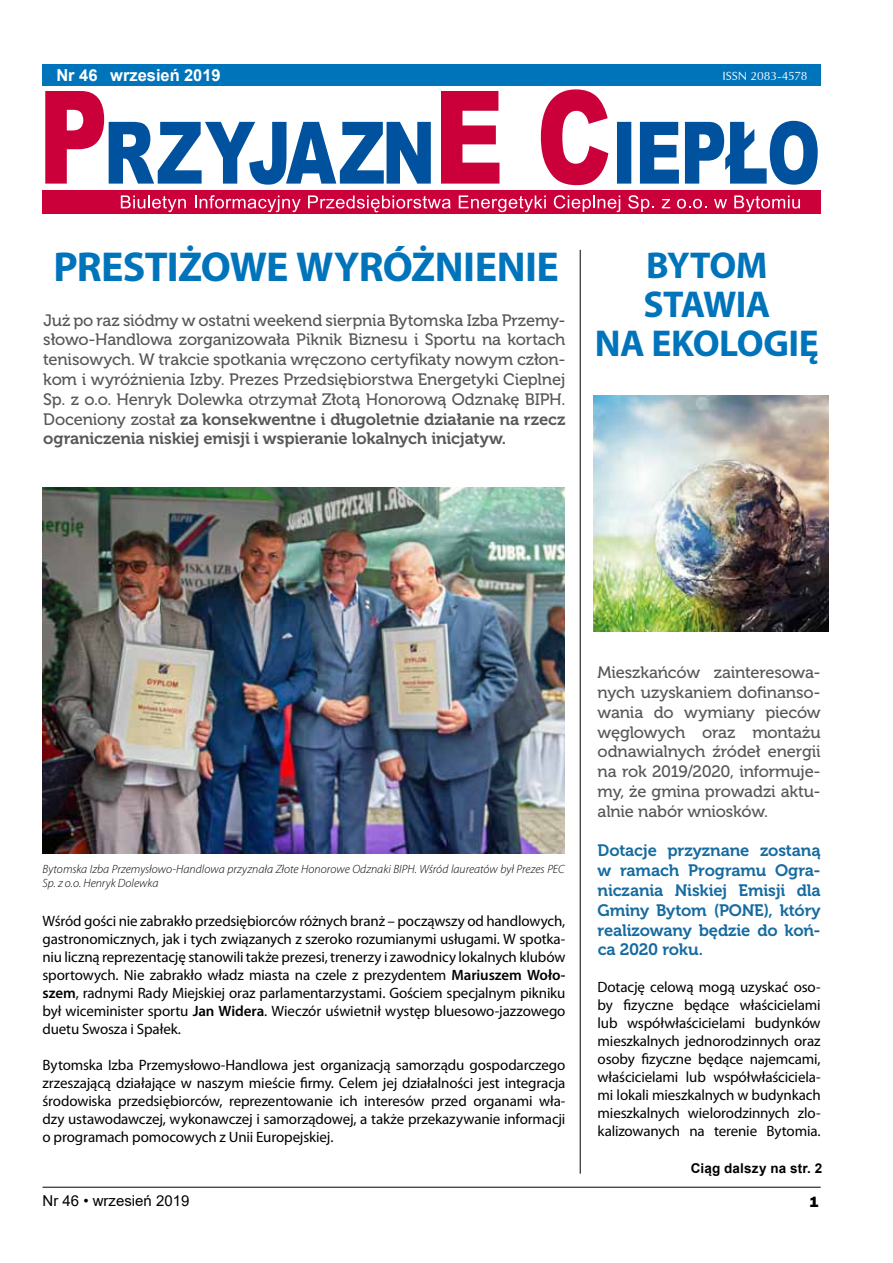
<style>
.page{position:relative;width:893px;height:1263px;background:#fff}
.page>*{position:absolute;margin:0;border:0;box-sizing:border-box;transform-origin:0 0}
.t1{font:700 42px "Myriad Pro";letter-spacing:-.02em;color:#0074bb}
.t2{font:700 37.5px/39px "Myriad Pro";letter-spacing:-.04em;color:#0074bb;text-align:center}
.t3{font:16.5px/19.8px "Museo 500";letter-spacing:-.015em;color:#58585a;text-align:justify}
.t4{font:16.5px/19.8px "Museo 700";letter-spacing:-.01em;color:#166ba0;text-align:justify}
.t5{font:16.5px/19.8px "Museo 700";letter-spacing:-.01em;color:#58585a}
.t6{font:700 16.5px "Arial";color:#fff}
.t7{font:15px/18px "Myriad Pro";letter-spacing:-.01em;color:#000;text-align:justify}
.t8{font:15px "Arial";color:#000}
.t9{font:800 15px "Frankfurt Gothic";color:#000}
.t10{font:700 13.5px "Arial";letter-spacing:.015em;color:#000}
.t11{font:italic 300 12px/14.4px "Myriad Pro";color:#000}
.t12{font:12px "Ottawa";letter-spacing:-.01em;color:#fff}
.s1{font-family:"Museo 500"}
.s2{font-weight:600}
</style>
<div class="page">
<hr style="left:43px;top:1187px;width:778px;height:1px;background:#000">
<svg style="left:617px;top:121px;width:201px;height:64px"></svg>
<svg style="left:441px;top:89px;width:167px;height:96px"></svg>
<svg style="left:45px;top:91px;width:386px;height:94px"></svg>
<div style="left:43px;top:64px;width:778px;height:22px;background:#0074bb"></div>
<div style="left:43px;top:191px;width:778px;height:23px;background:#cb003a"></div>
<svg style="left:121px;top:195px;width:65px;height:17px"></svg>
<svg style="left:195px;top:195px;width:106px;height:17px"></svg>
<svg style="left:308px;top:195px;width:143px;height:17px"></svg>
<svg style="left:459px;top:195px;width:87px;height:17px"></svg>
<svg style="left:554px;top:195px;width:66px;height:17px"></svg>
<svg style="left:628px;top:195px;width:26px;height:17px"></svg>
<svg style="left:662px;top:199px;width:8px;height:9px"></svg>
<svg style="left:677px;top:199px;width:29px;height:10px"></svg>
<svg style="left:714px;top:199px;width:13px;height:9px"></svg>
<svg style="left:734px;top:195px;width:66px;height:17px"></svg>
<img style="left:43px;top:488px;width:522px;height:365px">
<hr style="left:580px;top:250px;width:1px;height:924px;background:#000">
<img style="left:594px;top:395px;width:235px;height:236px">
<p class="t6" style="left:56px;top:63px;width:166px">Nr 46 wrzesień 2019</p>
<p class="t12" style="left:722px;top:68px;width:87px">ISSN 2083-4578</p>
<h1 class="t1" style="left:54px;top:240px;width:507px">PRESTIŻOWE WYRÓŻNIENIE</h1>
<p class="t3" style="left:43px;top:310px;width:524px">Już po raz siódmy w ostatni weekend sierpnia Bytomska Izba Przemy&shy;słowo-Handlowa zorganizowała Piknik Biznesu i Sportu na kortach tenisowych. W trakcie spotkania wręczono certyfikaty nowym człon&shy;kom i wyróżnienia Izby. Prezes Przedsiębiorstwa Energetyki Cieplnej Sp. z o.o. Henryk Dolewka otrzymał Złotą Honorową Odznakę BIPH.</p>
<p class="t5" style="left:43px;top:409px;width:524px"><span class="s1">Doceniony został</span> za konsekwentne i długoletnie działanie na rzecz ograniczenia niskiej emisji i wspieranie lokalnych inicjatyw.</p>
<h2 class="t2" style="left:595px;top:245px;width:225px">BYTO M<br>STAWIA<br>NA EKOLOGIĘ</h2>
<p class="t11" style="left:43px;top:862px;width:524px">Bytomska Izba Przemysłowo-Handlowa przyznała Złote Honorowe Odznaki BIPH. Wśród laureatów był Prezes PEC<br>Sp. z o.o. Henryk Dolewka</p>
<p class="t7" style="left:43px;top:911px;width:525px">Wśród gości nie zabrakło przedsiębiorców różnych branż – począwszy od handlowych, gastronomicznych, jak i tych związanych z szeroko rozumianymi usługami. W spotka&shy;niu liczną reprezentację stanowili także prezesi, trenerzy i zawodnicy lokalnych klubów sportowych. Nie zabrakło władz miasta na czele z prezydentem <span class="s2">Mariuszem Woło&shy;szem</span>, radnymi Rady Miejskiej oraz parlamentarzystami. Gościem specjalnym pikniku był wiceminister sportu <span class="s2">Jan Widera</span>. Wieczór uświetnił występ bluesowo-jazzowego duetu Swosza i Spałek.</p>
<p class="t7" style="left:43px;top:1055px;width:524px">Bytomska Izba Przemysłowo-Handlowa jest organizacją samorządu gospodarczego zrzeszającą działające w naszym mieście firmy. Celem jej działalności jest integracja środowiska przedsiębiorców, reprezentowanie ich interesów przed organami wła&shy;dzy ustawodawczej, wykonawczej i samorządowej, a także przekazywanie informacji o programach pomocowych z Unii Europejskiej.</p>
<p class="t3" style="left:598px;top:663px;width:225px">Mieszkańców zainteresowa&shy;nych uzyskaniem dofinanso&shy;wania do wymiany pieców węglowych oraz montażu odnawialnych źródeł energii na rok 2019/2020, informuje&shy;my, że gmina prowadzi aktu&shy;alnie nabór wniosków.</p>
<p class="t4" style="left:598px;top:841px;width:225px">Dotacje przyznane zostaną w ramach Programu Ogra&shy;niczania Niskiej Emisji dla Gminy Bytom (PONE), który realizowany będzie do koń&shy;ca 2020 roku.</p>
<p class="t7" style="left:598px;top:978px;width:225px">Dotację celową mogą uzyskać oso&shy;by fizyczne będące właścicielami lub współwłaścicielami budynków mieszkalnych jednorodzinnych oraz osoby fizyczne będące najemcami, właścicielami lub współwłaściciela&shy;mi lokali mieszkalnych w budynkach mieszkalnych wielorodzinnych zlo&shy;kalizowanych na terenie Bytomia.</p>
<p class="t10" style="left:691px;top:1158px;width:133px">Ciąg dalszy na str. 2</p>
<p class="t8" style="left:43px;top:1190px;width:148px">Nr 46 • wrzesień 2019</p>
<p class="t9" style="left:810px;top:1193px;width:10px">1</p>
</div>
